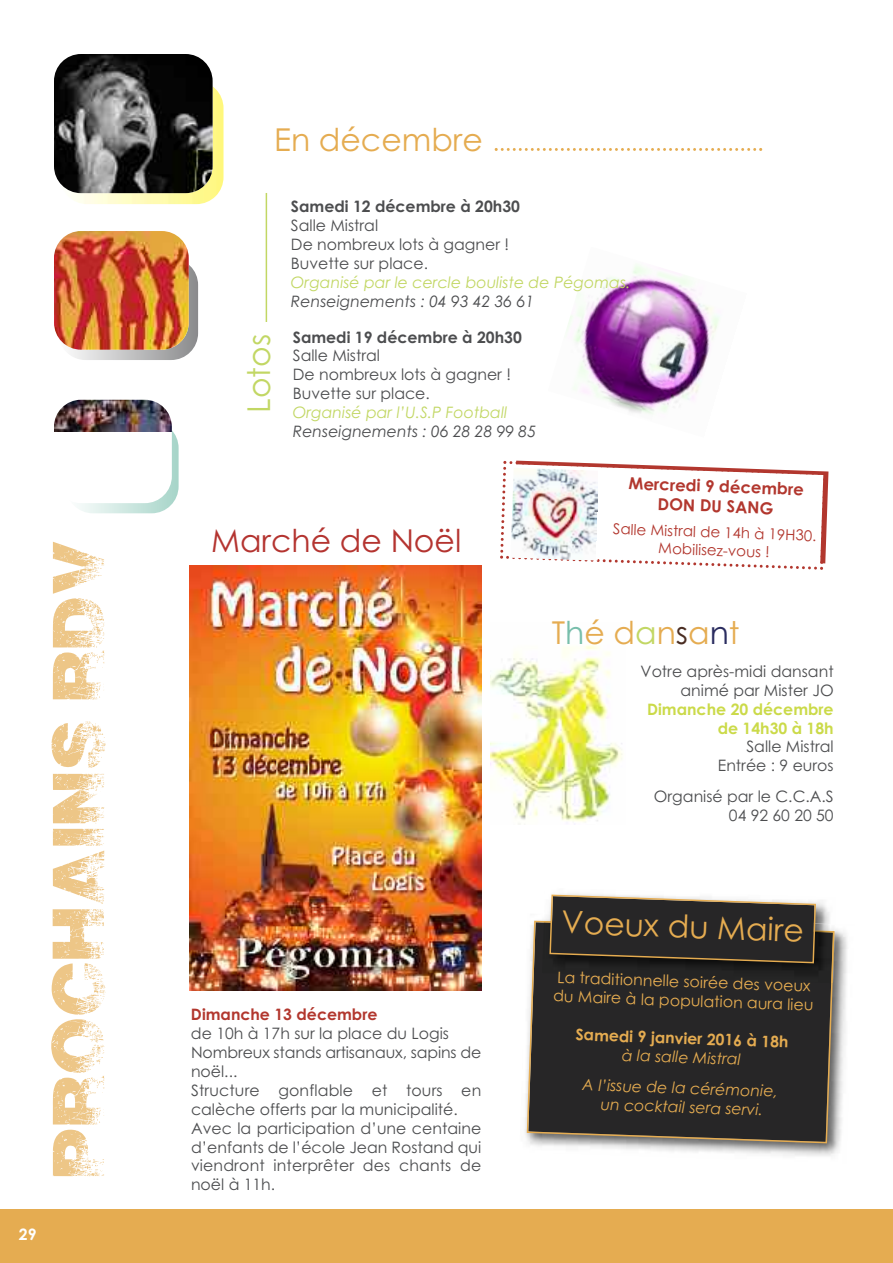
<style>
.page{position:relative;width:893px;height:1263px;background:#fff}
.page>*{position:absolute;margin:0;border:0;box-sizing:border-box;transform-origin:0 0}
.t1{font:67.5px "Scorched Earth";letter-spacing:.05em;color:#edc687}
.t2{font:31.5px "Century Gothic";color:#e5ac51}
.t3{font:31.5px "Century Gothic";color:#b43430}
.t4{font:31.5px "Century Gothic";color:#c2d764}
.t5{font:700 16.5px/19.8px "Century Gothic";color:#b2372e;text-align:center}
.t6{font:15.75px/18.9px "Century Gothic";color:#4c4d4f;text-align:right}
.t7{font:italic 15.75px "Century Gothic";color:#c2d764}
.t8{font:15.75px/18.9px "Century Gothic";color:#e5ac51}
.t9{font:italic 15.75px/30.9px "Century Gothic";color:#e5ac51;text-align:center}
.t10{font:italic 15.75px "Century Gothic";color:#4c4d4f}
.t11{font:700 15.75px "Century Gothic";color:#4c4d4f}
.t12{font:700 15.75px/18.9px "Century Gothic";color:#cbda49;text-align:right}
.t13{font:700 15.75px "Century Gothic";color:#e5ac51}
.t14{font:700 15.75px "Century Gothic";color:#b2372e}
.t15{font:700 15.75px "Century Gothic";color:#fff}
.t16{font:15px/18px "Century Gothic";color:#b2372e;text-align:center}
.s1{color:#77beab}
.s2{color:#c2d764}
.s3{color:#4a2d22}
.s4{color:#2a2c5f}
</style>
<div class="page">
<div style="left:0;top:1209px;width:893px;height:54px;background:#e5ac51"></div>
<img style="left:64px;top:87px;width:159px;height:117px">
<img style="left:54px;top:54px;width:159px;height:139px;border-radius:27px">
<div style="left:58px;top:258px;width:140px;height:102px;background:linear-gradient(to right,#fefefe,#8b8c8d);border-radius:27px"></div>
<img style="left:54px;top:231px;width:135px;height:119px;border-radius:27px">
<div style="left:66px;top:421px;width:113px;height:92px;background:linear-gradient(to right,#fefefe,#a8d5c9);border-radius:27px"></div>
<div style="left:54px;top:400px;width:118px;height:103px;background:#fff;border-radius:27px"></div>
<img style="left:54px;top:400px;width:118px;height:31px">
<img style="left:567px;top:264px;width:153px;height:150px">
<img style="left:490px;top:645px;width:133px;height:180px">
<svg style="left:500px;top:460px;width:328px;height:110px"></svg>
<img style="left:511px;top:468px;width:87px;height:92px">
<svg style="left:495px;top:148px;width:267px;height:3px"></svg>
<hr style="left:266px;top:193px;width:1px;height:129px;background:#c2d764">
<img style="left:189px;top:566px;width:292px;height:425px">
<img style="left:525px;top:929px;width:322px;height:227px">
<svg style="left:526px;top:920px;width:309px;height:224px;background:#343231"></svg>
<img style="left:817px;top:902px;width:13px;height:12px">
<img style="left:544px;top:921px;width:290px;height:62px">
<svg style="left:549px;top:894px;width:268px;height:70px;background:#3f3c38"></svg>
<h1 class="t1" style="left:42px;top:1177px;width:638px;rotate:-90deg">prochains rdv</h1>
<p class="t15" style="left:19px;top:1225px;width:19px">29</p>
<h2 class="t2" style="left:274px;top:122px;width:210px">En décembre</h2>
<h2 class="t4" style="left:241px;top:413px;width:80px;rotate:-90deg">Lotos</h2>
<p class="t11" style="left:291px;top:198px;width:231px">Samedi 12 décembre à 20h30</p>
<p class="t6" style="left:291px;top:216px;width:220px;text-align:left">Salle Mistral<br>De nombreux lots à gagner !<br>Buvette sur place.</p>
<p class="t7" style="left:291px;top:273px;width:341px">Organisé par le cercle bouliste de Pégomas.</p>
<p class="t10" style="left:291px;top:292px;width:245px">Renseignements : 04 93 42 36 61</p>
<p class="t11" style="left:293px;top:328px;width:231px">Samedi 19 décembre à 20h30</p>
<p class="t6" style="left:293px;top:347px;width:220px;text-align:left">Salle Mistral<br>De nombreux lots à gagner !<br>Buvette sur place.</p>
<p class="t7" style="left:293px;top:403px;width:216px">Organisé par l’U.S.P Football</p>
<p class="t10" style="left:293px;top:422px;width:245px">Renseignements : 06 28 28 99 85</p>
<h2 class="t3" style="left:211px;top:523px;width:252px">Marché de Noël</h2>
<p class="t14" style="left:191px;top:1005px;width:188px">Dimanche 13 décembre</p>
<p class="t6" style="left:191px;top:1024px;width:292px;text-align:left">de 10h à 17h sur la place du Logis<br>Nombreux stands artisanaux, sapins de noël...<br>Structure gonflable et tours en calèche offerts par la municipalité.<br>Avec la participation d’une centaine d’enfants de l’école Jean Rostand qui viendront interprêter des chants de noël à 11h.</p>
<p class="t5" style="left:629px;top:473px;width:177px;rotate:2deg">Mercredi 9 décembre<br>DON DU SANG</p>
<p class="t16" style="left:613px;top:520px;width:205px;rotate:2deg">Salle Mistral de 14h à 19H30.<br>Mobilisez-vous !</p>
<h2 class="t2" style="left:552px;top:615px;width:189px">T<span class="s1">h</span>é d<span class="s2">a</span>n<span class="s3">s</span>a<span class="s4">n</span>t</h2>
<p class="t6" style="left:641px;top:662px;width:195px">Votre après-midi dansant animé par Mister JO</p>
<p class="t12" style="left:647px;top:700px;width:188px">Dimanche 20 décembre de 14h30 à 18h</p>
<p class="t6" style="left:718px;top:737px;width:117px">Salle Mistral<br>Entrée : 9 euros</p>
<p class="t6" style="left:654px;top:787px;width:181px">Organisé par le C.C.A.S<br>04 92 60 20 50</p>
<h2 class="t2" style="left:562px;top:904px;width:244px;rotate:2deg">Voeux du Maire</h2>
<p class="t8" style="left:554px;top:968px;width:262px;rotate:2deg">La traditionnelle soirée des voeux du Maire à la population aura lieu</p>
<p class="t13" style="left:576px;top:1025px;width:214px;rotate:2deg">Samedi 9 janvier 2016 à 18h</p>
<p class="t9" style="left:584px;top:1038px;width:197px;rotate:2deg">à la salle Mistral<br>A l’issue de la cérémonie,</p>
<p class="t9" style="left:601px;top:1089px;width:164px;rotate:2deg">un cocktail sera servi.</p>
</div>
